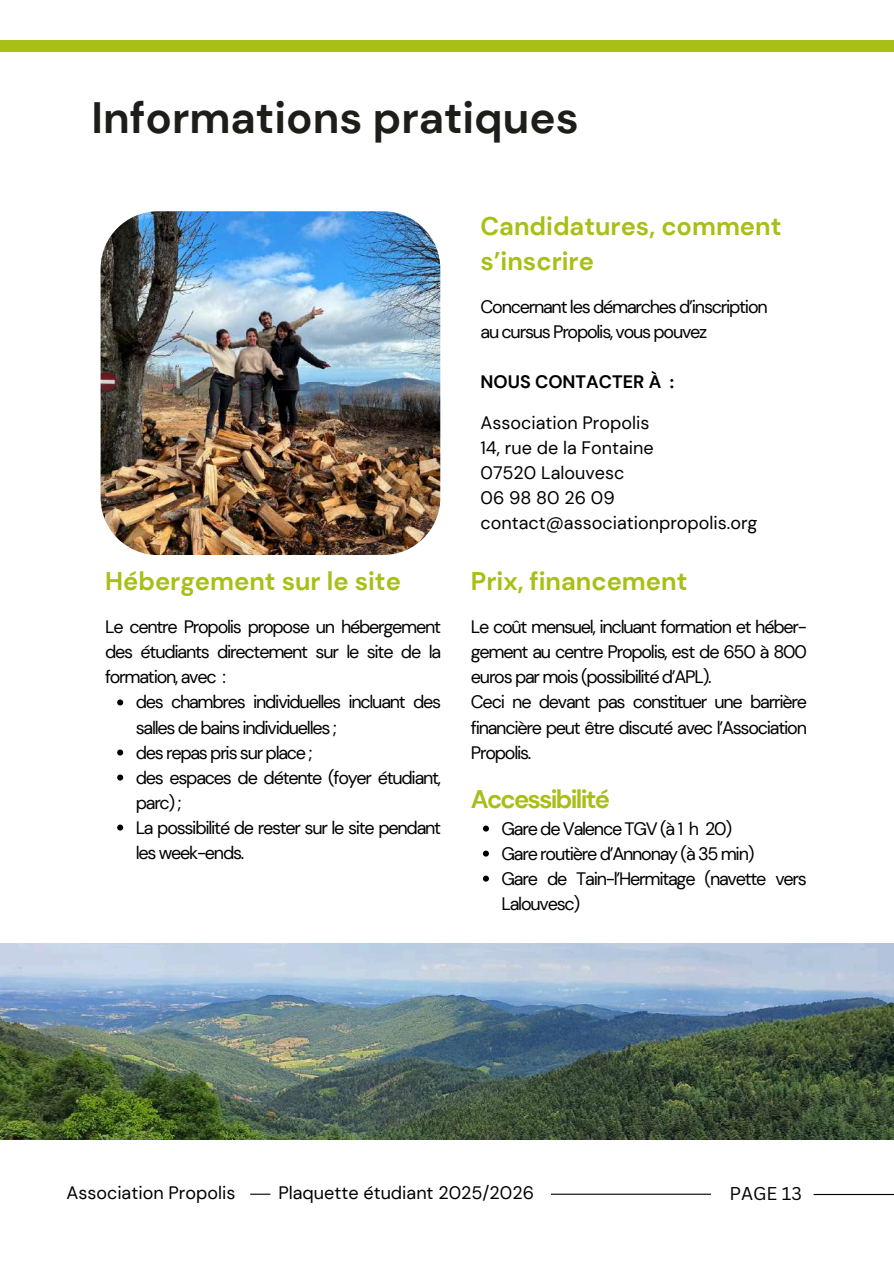
<style>
.page{position:relative;width:894px;height:1264px;background:#fff}
.page>*{position:absolute;margin:0;border:0;box-sizing:border-box;transform-origin:0 0}
.t1{font:700 43.8px "DM Sans";color:#1d1d19}
.t2{font:700 25.5px/35px "DM Sans";color:#a9be16}
.t3{font:700 25.5px "DM Sans";letter-spacing:-.07em;color:#a9be16}
.t4{font:18px/25px "DM Sans";letter-spacing:-.07em;color:#000}
.t5{font:18px/25px "DM Sans";color:#000}
.t6{font:700 18px "DM Sans";color:#000}
.t7{font:18px "Canva Sans";color:#000}
</style>
<div class="page">
<svg style="left:250px;top:1193px;width:20px;height:1px"></svg>
<hr style="left:551px;top:1193px;width:159px;height:1px;background:#000">
<img style="left:100px;top:211px;width:340px;height:343px;border-radius:57px">
<svg style="left:117px;top:699px;width:6px;height:6px"></svg>
<svg style="left:117px;top:749px;width:6px;height:6px"></svg>
<svg style="left:117px;top:774px;width:6px;height:6px"></svg>
<svg style="left:117px;top:824px;width:6px;height:6px"></svg>
<svg style="left:483px;top:825px;width:6px;height:6px"></svg>
<svg style="left:483px;top:850px;width:6px;height:6px"></svg>
<svg style="left:483px;top:875px;width:6px;height:6px"></svg>
<img style="left:0;top:943px;width:893px;height:196px">
<hr style="left:813px;top:1193px;width:80px;height:1px;background:#000">
<div style="left:0;top:40px;width:804px;height:12px;background:#a9be16"></div>
<div style="left:151px;top:40px;width:742px;height:12px;background:#a9be16"></div>
<h1 class="t1" style="left:92px;top:89px;width:488px">Informations pratiques</h1>
<h2 class="t2" style="left:105px;top:564px;width:297px">Hébergement sur le site</h2>
<p class="t4" style="left:105px;top:614px;width:337px;text-align:justify">Le centre Propolis propose un hébergement des étudiants directement sur le site de la formation, avec :</p>
<p class="t4" style="left:136px;top:689px;width:307px">des chambres individuelles incluant des salles de bains individuelles ;<br>des repas pris sur place ;<br>des espaces de détente (foyer étudiant, parc) ;<br>La possibilité de rester sur le site pendant les week-ends.</p>
<h2 class="t2" style="left:480px;top:208px;width:302px">Candidatures, comment s’inscrire</h2>
<p class="t4" style="left:480px;top:294px;width:289px">Concernant les démarches d’inscription au cursus Propolis, vous pouvez</p>
<p class="t6" style="left:480px;top:370px;width:195px">NOUS CONTACTER À :</p>
<p class="t5" style="left:480px;top:410px;width:278px">Association Propolis<br>14, rue de la Fontaine<br>07520 Lalouvesc<br>06 98 80 26 09 contact@associationpropolis.org</p>
<h2 class="t2" style="left:471px;top:564px;width:218px">Prix, financement</h2>
<p class="t4" style="left:471px;top:614px;width:337px">Le coût mensuel, incluant formation et héber&shy;gement au centre Propolis, est de 650 à 800 euros par mois (possibilité d’APL).<br>Ceci ne devant pas constituer une barrière financière peut être discuté avec l’Association Propolis.</p>
<h2 class="t3" style="left:471px;top:782px;width:140px">Accessibilité</h2>
<p class="t4" style="left:501px;top:816px;width:307px">Gare de Valence TGV (à 1 h 20)<br>Gare routière d’Annonay (à 35 min)<br>Gare de Tain-l’Hermitage (navette vers<br>Lalouvesc)</p>
<p class="t5" style="left:66px;top:1180px;width:170px">Association Propolis</p>
<p class="t5" style="left:278px;top:1180px;width:257px">Plaquette étudiant 2025/2026</p>
<p class="t7" style="left:729px;top:1181px;width:74px">PAGE 13</p>
</div>
